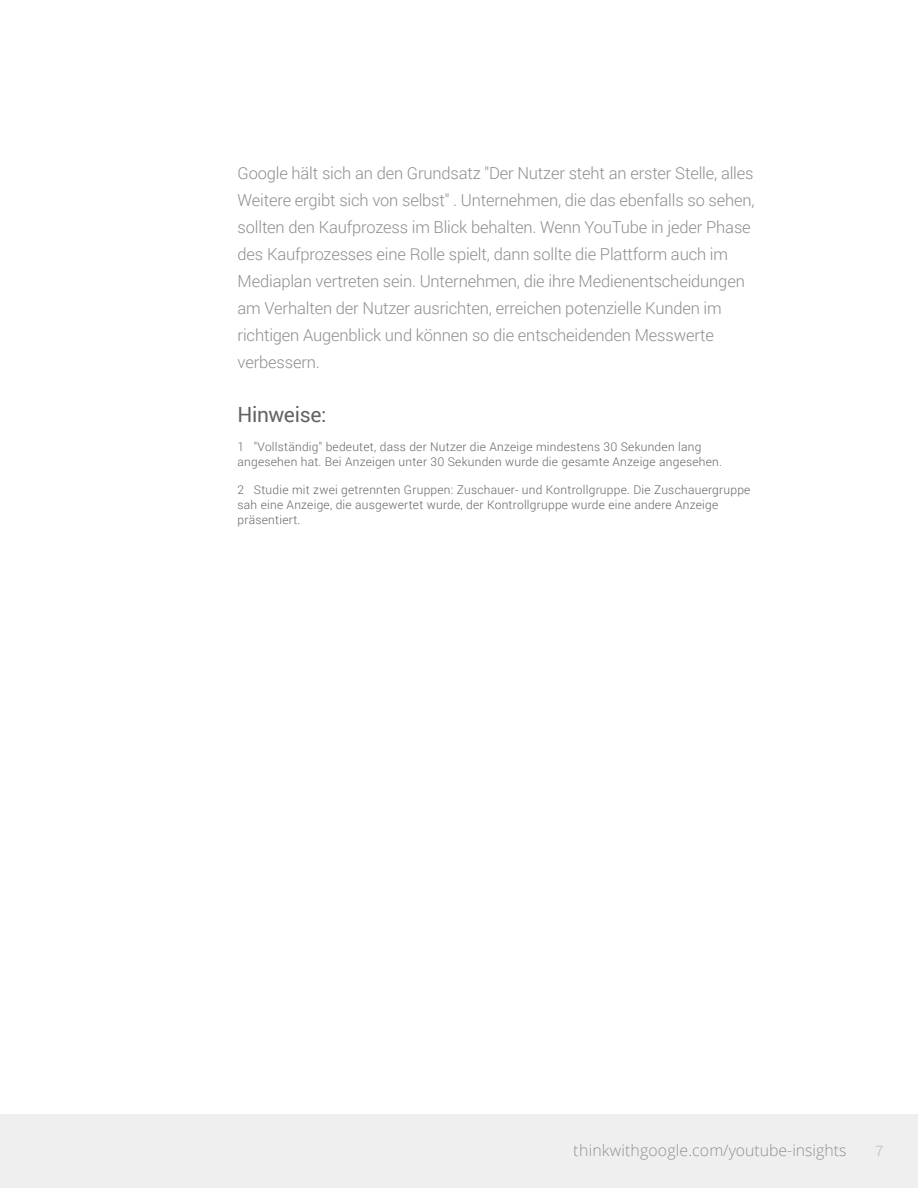
<style>
.page{position:relative;width:918px;height:1188px;background:#fff}
.page>*{position:absolute;margin:0;border:0;box-sizing:border-box;transform-origin:0 0}
.Bold_Header{font:21px "Roboto";letter-spacing:-.02em;color:#646464}
.Body{font:300 16.5px/27px "Roboto";letter-spacing:-.01em;color:#8e8e8e}
.t1{font:300 15.75px "Open Sans";letter-spacing:.01em;color:#666766}
.t2{font:14.25px "Roboto";color:#c9c9c9}
.Body_Copy{font:300 12px/15px "Roboto";letter-spacing:.02em;color:#656565}
</style>
<div class="page">
<div style="left:0;top:1114px;width:918px;height:74px;background:#f0eff0"></div>
<p class="Body" style="left:238px;top:159px;width:519px">Google hält sich an den Grundsatz "Der Nutzer steht an erster Stelle, alles Weitere ergibt sich von selbst" . Unternehmen, die das ebenfalls so sehen, sollten den Kaufprozess im Blick behalten. Wenn YouTube in jeder Phase des Kaufprozesses eine Rolle spielt, dann sollte die Plattform auch im Mediaplan vertreten sein. Unternehmen, die ihre Medienentscheidungen am Verhalten der Nutzer ausrichten, erreichen potenzielle Kunden im richtigen Augenblick und können so die entscheidenden Messwerte verbessern.</p>
<p class="Bold_Header" style="left:238px;top:400px;width:90px">Hinweise:</p>
<p class="Body_Copy" style="left:238px;top:439px;width:486px">1 "Vollständig" bedeutet, dass der Nutzer die Anzeige mindestens 30 Sekunden lang angesehen hat. Bei Anzeigen unter 30 Sekunden wurde die gesamte Anzeige angesehen.</p>
<p class="Body_Copy" style="left:238px;top:482px;width:514px">2 Studie mit zwei getrennten Gruppen: Zuschauer- und Kontrollgruppe. Die Zuschauergruppe sah eine Anzeige, die ausgewertet wurde, der Kontrollgruppe wurde eine andere Anzeige präsentiert.</p>
<p class="t1" style="left:574px;top:1140px;width:274px">thinkwithgoogle.com/youtube-insights</p>
<p class="t2" style="left:876px;top:1141px;width:10px">7</p>
</div>
